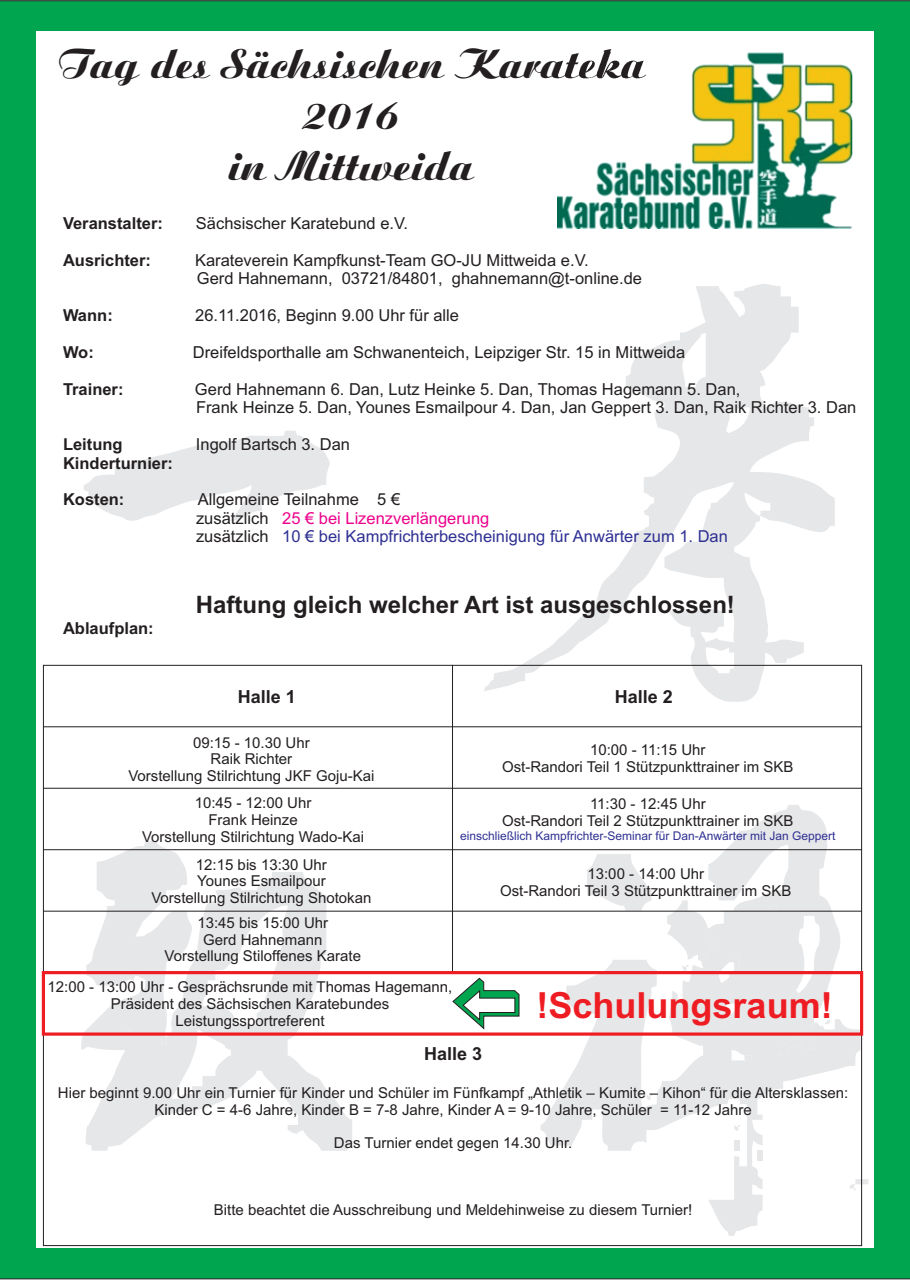
<style>
.page{position:relative;width:910px;height:1280px;background:#00a54f}
.page>*{position:absolute;margin:0;border:0;box-sizing:border-box;transform-origin:0 0}
.t1{font:43.5px/51px "Ariston";color:#231f20;text-align:center}
.t2{font:700 36px "Arial";color:#ee1d23}
.t3{font:700 24px "Arial";color:#231f20}
.t4{font:700 18px "Arial";color:#231f20}
.t5{font:16.5px/18.5px "Arial";color:#231f20}
.t6{font:700 16.5px "Arial";color:#231f20}
.t7{font:16.5px "Arial";color:#2e3092}
.t8{font:16.5px "Arial";color:#ed028c}
.t9{font:15px/16.8px "Arial";color:#231f20;text-align:center}
.t10{font:12px "Arial";color:#2e3092}
</style>
<div class="page">
<div style="left:36px;top:32px;width:838px;height:1216px;background:#fff"></div>
<svg style="left:541px;top:805px;width:320px;height:431px"></svg>
<svg style="left:483px;top:284px;width:352px;height:418px"></svg>
<svg style="left:81px;top:841px;width:271px;height:310px;fill:#e6e7e9"></svg>
<svg style="left:84px;top:431px;width:246px;height:90px"></svg>
<svg style="left:587px;top:854px;width:65px;height:57px"></svg>
<svg style="left:722px;top:1004px;width:30px;height:20px"></svg>
<svg style="left:725px;top:955px;width:14px;height:15px"></svg>
<svg style="left:847px;top:1179px;width:21px;height:16px"></svg>
<div style="left:734px;top:1140px;width:5px;height:11px;background:#e6e7e9"></div>
<div style="left:757px;top:1151px;width:5px;height:10px;background:#e6e7e9"></div>
<svg style="left:159px;top:1036px;width:7px;height:12px"></svg>
<svg style="left:765px;top:903px;width:16px;height:8px"></svg>
<svg style="left:698px;top:1029px;width:16px;height:10px"></svg>
<svg style="left:744px;top:1055px;width:14px;height:5px"></svg>
<svg style="left:703px;top:939px;width:16px;height:24px"></svg>
<svg style="left:125px;top:1026px;width:10px;height:12px"></svg>
<svg style="left:682px;top:962px;width:11px;height:9px"></svg>
<svg style="left:734px;top:1122px;width:11px;height:11px"></svg>
<svg style="left:646px;top:1091px;width:11px;height:11px"></svg>
<div style="left:778px;top:991px;width:41px;height:65px;background:#e6e7e9"></div>
<svg style="left:150px;top:998px;width:11px;height:11px"></svg>
<img style="left:557px;top:52px;width:295px;height:177px">
<hr style="left:43px;top:665px;width:1px;height:581px;background:#231f20">
<hr style="left:452px;top:665px;width:1px;height:308px;background:#231f20">
<hr style="left:861px;top:665px;width:1px;height:581px;background:#231f20">
<hr style="left:43px;top:1245px;width:819px;height:1px;background:#231f20">
<hr style="left:43px;top:911px;width:819px;height:1px;background:#231f20">
<hr style="left:43px;top:849px;width:819px;height:1px;background:#231f20">
<hr style="left:43px;top:788px;width:819px;height:1px;background:#231f20">
<hr style="left:43px;top:726px;width:819px;height:1px;background:#231f20">
<hr style="left:43px;top:665px;width:819px;height:1px;background:#231f20">
<div style="left:42px;top:971px;width:821px;height:65px;border:3px solid #ee1d23"></div>
<svg style="left:452px;top:977px;width:68px;height:53px"></svg>
<h1 class="t1" style="left:57px;top:42px;width:589px">Tag des Sächsischen Karateka<br>2016<br>in Mittweida</h1>
<p class="t6" style="left:63px;top:217px;width:101px">Veranstalter:</p>
<p class="t5" style="left:196px;top:215px;width:214px">Sächsischer Karatebund e.V.</p>
<p class="t6" style="left:63px;top:254px;width:90px">Ausrichter:</p>
<p class="t5" style="left:195px;top:252px;width:448px">Karateverein Kampfkunst-Team GO-JU Mittweida e.V.<br>Gerd Hahnemann, 03721/84801, ghahnemann@t-online.de</p>
<p class="t6" style="left:63px;top:309px;width:51px">Wann:</p>
<p class="t5" style="left:195px;top:308px;width:265px">26.11.2016, Beginn 9.00 Uhr für alle</p>
<p class="t6" style="left:63px;top:346px;width:32px">Wo:</p>
<p class="t5" style="left:193px;top:344px;width:494px">Dreifeldsporthalle am Schwanenteich, Leipziger Str. 15 in Mittweida</p>
<p class="t6" style="left:63px;top:383px;width:62px">Trainer:</p>
<p class="t5" style="left:195px;top:381px;width:663px">Gerd Hahnemann 6. Dan, Lutz Heinke 5. Dan, Thomas Hagemann 5. Dan,<br>Frank Heinze 5. Dan, Younes Esmailpour 4. Dan, Jan Geppert 3. Dan, Raik Richter 3. Dan</p>
<p class="t6" style="left:63px;top:438px;width:61px">Leitung</p>
<p class="t5" style="left:196px;top:437px;width:156px">Ingolf Bartsch 3. Dan</p>
<p class="t6" style="left:63px;top:457px;width:112px">Kinderturnier:</p>
<p class="t6" style="left:63px;top:493px;width:63px">Kosten:</p>
<p class="t5" style="left:196px;top:510px;width:74px">zusätzlich zusätzlich</p>
<p class="t5" style="left:198px;top:492px;width:204px">Allgemeine Teilnahme 5 €</p>
<p class="t8" style="left:282px;top:512px;width:209px">25 € bei Lizenzverlängerung</p>
<p class="t7" style="left:282px;top:530px;width:447px">10 € bei Kampfrichterbescheinigung für Anwärter zum 1. Dan</p>
<p class="t6" style="left:63px;top:622px;width:92px">Ablaufplan:</p>
<h3 class="t3" style="left:196px;top:596px;width:541px">Haftung gleich welcher Art ist ausgeschlossen!</h3>
<p class="t4" style="left:238px;top:689px;width:60px">Halle 1</p>
<p class="t4" style="left:615px;top:690px;width:60px">Halle 2</p>
<p class="t9" style="left:193px;top:735px;width:118px">09:15 - 10.30 Uhr</p>
<p class="t9" style="left:128px;top:769px;width:247px">Vorstellung Stilrichtung JKF Goju-Kai</p>
<p class="t9" style="left:211px;top:752px;width:83px">Raik Richter</p>
<p class="t9" style="left:195px;top:796px;width:118px">10:45 - 12:00 Uhr</p>
<p class="t9" style="left:142px;top:830px;width:224px">Vorstellung Stilrichtung Wado-Kai</p>
<p class="t9" style="left:208px;top:813px;width:91px">Frank Heinze</p>
<p class="t9" style="left:151px;top:857px;width:222px">12:15 bis 13:30 Uhr<br>Younes Esmailpour<br>Vorstellung Stilrichtung Shotokan</p>
<p class="t9" style="left:165px;top:916px;width:198px">13:45 bis 15:00 Uhr<br>Gerd Hahnemann<br>Vorstellung Stiloffenes Karate</p>
<p class="t9" style="left:47px;top:980px;width:406px">12:00 - 13:00 Uhr - Gesprächsrunde mit Thomas Hagemann,<br>Präsident des Sächsischen Karatebundes<br>Leistungssportreferent</p>
<p class="t9" style="left:502px;top:743px;width:293px">10:00 - 11:15 Uhr<br>Ost-Randori Teil 1 Stützpunkttrainer im SKB</p>
<p class="t9" style="left:502px;top:796px;width:293px">11:30 - 12:45 Uhr<br>Ost-Randori Teil 2 Stützpunkttrainer im SKB</p>
<p class="t10" style="left:460px;top:831px;width:377px">einschließlich Kampfrichter-Seminar für Dan-Anwärter mit Jan Geppert</p>
<p class="t9" style="left:500px;top:866px;width:293px">13:00 - 14:00 Uhr<br>Ost-Randori Teil 3 Stützpunkttrainer im SKB</p>
<h2 class="t2" style="left:537px;top:992px;width:298px">!Schulungsraum!</h2>
<p class="t4" style="left:424px;top:1047px;width:60px">Halle 3</p>
<p class="t9" style="left:58px;top:1085px;width:792px">Hier beginnt 9.00 Uhr ein Turnier für Kinder und Schüler im Fünfkampf „Athletik – Kumite – Kihon“ für die Altersklassen:<br>Kinder C = 4-6 Jahre, Kinder B = 7-8 Jahre, Kinder A = 9-10 Jahre, Schüler = 11-12 Jahre</p>
<p class="t9" style="left:334px;top:1136px;width:240px">Das Turnier endet gegen 14.30 Uhr.</p>
<p class="t9" style="left:214px;top:1203px;width:480px">Bitte beachtet die Ausschreibung und Meldehinweise zu diesem Turnier!</p>
</div>
